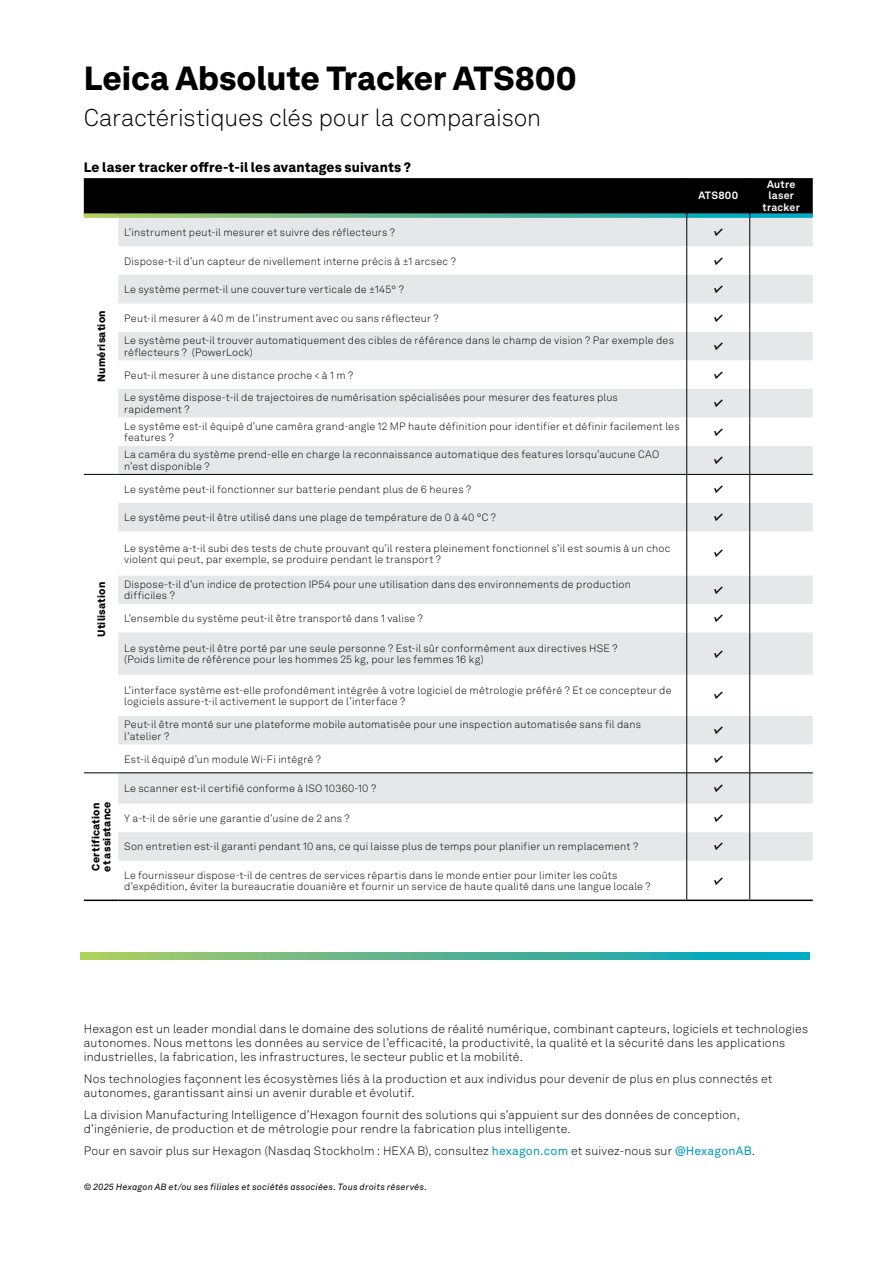
<style>
.page{position:relative;width:893px;height:1263px;background:#fff}
.page>*{position:absolute;margin:0;border:0;box-sizing:border-box;transform-origin:0 0}
.t1{font:900 33px "Hexagon Akkurat";color:#000}
.t2{font:300 24px "Hexagon Akkurat";letter-spacing:-.005em;color:#000}
.t3{font:900 13.5px "Hexagon Akkurat";letter-spacing:.015em;color:#000}
.t4{font:300 12px/14.2px "Hexagon Akkurat";letter-spacing:.015em;color:#000}
.t5{font:300 10.5px/11.2px "Hexagon Akkurat";letter-spacing:.02em;color:#000}
.t6{font:900 10.5px/11.2px "Hexagon Akkurat";letter-spacing:.025em;color:#000}
.t7{font:700 10.5px/11.2px "Hexagon Akkurat";letter-spacing:.02em;color:#fff;text-align:center}
.t8{font:700 10.5px "Hexagon Akkurat";color:#000}
.t9{font:italic 9px "Hexagon Akkurat";letter-spacing:.025em;color:#000}
.s1{font-weight:400;color:#0097ba}
</style>
<div class="page">
<div style="left:84px;top:178px;width:729px;height:35px;background:#000"></div>
<svg style="left:118px;top:218px;width:695px;height:643px;fill:#e6e7e8"></svg>
<hr style="left:84px;top:899px;width:34px;height:2px;background:#000">
<div style="left:84px;top:213px;width:34px;height:5px;background:#abd15e"></div>
<svg style="left:118px;top:213px;width:568px;height:5px;background:#5ca984"></svg>
<div style="left:687px;top:213px;width:63px;height:5px;background:#00abbb"></div>
<div style="left:750px;top:213px;width:63px;height:5px;background:#00abc5"></div>
<hr style="left:118px;top:899px;width:569px;height:2px;background:#000">
<hr style="left:687px;top:899px;width:63px;height:2px;background:#000">
<hr style="left:750px;top:899px;width:63px;height:2px;background:#000">
<hr style="left:686px;top:178px;width:1px;height:38px;background:#000">
<hr style="left:749px;top:178px;width:1px;height:38px;background:#000">
<hr style="left:686px;top:216px;width:1px;height:30px;background:#000">
<hr style="left:749px;top:216px;width:1px;height:30px;background:#000">
<hr style="left:686px;top:531px;width:1px;height:44px;background:#000">
<hr style="left:749px;top:531px;width:1px;height:44px;background:#000">
<svg style="left:686px;top:575px;width:1px;height:57px"></svg>
<svg style="left:749px;top:575px;width:1px;height:57px"></svg>
<hr style="left:686px;top:632px;width:1px;height:43px;background:#000">
<hr style="left:749px;top:632px;width:1px;height:43px;background:#000">
<hr style="left:686px;top:675px;width:1px;height:41px;background:#000">
<hr style="left:749px;top:675px;width:1px;height:41px;background:#000">
<svg style="left:686px;top:716px;width:1px;height:56px"></svg>
<svg style="left:749px;top:716px;width:1px;height:56px"></svg>
<hr style="left:686px;top:773px;width:1px;height:31px;background:#000">
<hr style="left:749px;top:773px;width:1px;height:31px;background:#000">
<svg style="left:686px;top:804px;width:1px;height:57px"></svg>
<svg style="left:749px;top:804px;width:1px;height:57px"></svg>
<hr style="left:686px;top:861px;width:1px;height:38px;background:#000">
<hr style="left:749px;top:861px;width:1px;height:38px;background:#000">
<hr style="left:118px;top:474px;width:569px;height:1px;background:#000">
<hr style="left:687px;top:474px;width:63px;height:1px;background:#000">
<hr style="left:750px;top:474px;width:63px;height:1px;background:#000">
<hr style="left:118px;top:772px;width:569px;height:1px;background:#000">
<hr style="left:687px;top:772px;width:63px;height:1px;background:#000">
<hr style="left:750px;top:772px;width:63px;height:1px;background:#000">
<hr style="left:84px;top:772px;width:34px;height:1px;background:#000">
<svg style="left:686px;top:246px;width:1px;height:285px"></svg>
<svg style="left:749px;top:246px;width:1px;height:285px"></svg>
<hr style="left:84px;top:474px;width:34px;height:1px;background:#000">
<svg style="left:81px;top:952px;width:729px;height:8px;background:#53b592"></svg>
<h1 class="t1" style="left:84px;top:52px;width:494px">Leica Absolute Tracker ATS800</h1>
<h2 class="t2" style="left:84px;top:101px;width:459px">Caractéristiques clés pour la comparaison</h2>
<p class="t3" style="left:84px;top:156px;width:329px">Le laser tracker offre-t-il les avantages suivants ?</p>
<p class="t7" style="left:698px;top:189px;width:41px">ATS800</p>
<p class="t7" style="left:762px;top:178px;width:39px">Autre laser tracker</p>
<p class="t6" style="left:95px;top:382px;width:73px;rotate:-90deg">Numérisation</p>
<p class="t6" style="left:95px;top:637px;width:57px;rotate:-90deg">Utilisation</p>
<p class="t6" style="left:89px;top:872px;width:72px;rotate:-90deg">Certification et assistance</p>
<p class="t5" style="left:124px;top:227px;width:272px">L’instrument peut-il mesurer et suivre des réflecteurs ?</p>
<p class="t8" style="left:714px;top:224px;width:11px">✓</p>
<p class="t5" style="left:124px;top:255px;width:333px">Dispose-t-il d’un capteur de nivellement interne précis à ±1 arcsec ?</p>
<p class="t8" style="left:714px;top:253px;width:11px">✓</p>
<p class="t5" style="left:124px;top:284px;width:281px">Le système permet-il une couverture verticale de ±145° ?</p>
<p class="t8" style="left:714px;top:281px;width:11px">✓</p>
<p class="t5" style="left:124px;top:312px;width:316px">Peut-il mesurer à 40 m de l’instrument avec ou sans réflecteur ?</p>
<p class="t8" style="left:714px;top:310px;width:11px">✓</p>
<p class="t5" style="left:124px;top:335px;width:551px">Le système peut-il trouver automatiquement des cibles de référence dans le champ de vision ? Par exemple des réflecteurs ? (PowerLock)</p>
<p class="t8" style="left:714px;top:338px;width:11px">✓</p>
<p class="t5" style="left:124px;top:369px;width:231px">Peut-il mesurer à une distance proche &lt; à 1 m ?</p>
<p class="t8" style="left:714px;top:367px;width:11px">✓</p>
<p class="t5" style="left:124px;top:392px;width:495px">Le système dispose-t-il de trajectoires de numérisation spécialisées pour mesurer des features plus rapidement ?</p>
<p class="t8" style="left:714px;top:395px;width:11px">✓</p>
<p class="t5" style="left:124px;top:420px;width:557px">Le système est-il équipé d’une caméra grand-angle 12 MP haute définition pour identifier et définir facilement les features ?</p>
<p class="t8" style="left:714px;top:424px;width:11px">✓</p>
<p class="t5" style="left:124px;top:449px;width:536px">La caméra du système prend-elle en charge la reconnaissance automatique des features lorsqu’aucune CAO n’est disponible ?</p>
<p class="t8" style="left:714px;top:452px;width:11px">✓</p>
<p class="t5" style="left:124px;top:483px;width:348px">Le système peut-il fonctionner sur batterie pendant plus de 6 heures ?</p>
<p class="t8" style="left:714px;top:481px;width:11px">✓</p>
<p class="t5" style="left:124px;top:512px;width:373px">Le système peut-il être utilisé dans une plage de température de 0 à 40 °C ?</p>
<p class="t8" style="left:714px;top:509px;width:11px">✓</p>
<p class="t5" style="left:124px;top:542px;width:548px">Le système a-t-il subi des tests de chute prouvant qu’il restera pleinement fonctionnel s’il est soumis à un choc violent qui peut, par exemple, se produire pendant le transport ?</p>
<p class="t8" style="left:714px;top:546px;width:11px">✓</p>
<p class="t5" style="left:124px;top:578px;width:508px">Dispose-t-il d’un indice de protection IP54 pour une utilisation dans des environnements de production difficiles ?</p>
<p class="t8" style="left:714px;top:582px;width:11px">✓</p>
<p class="t5" style="left:124px;top:613px;width:300px">L’ensemble du système peut-il être transporté dans 1 valise ?</p>
<p class="t8" style="left:714px;top:610px;width:11px">✓</p>
<p class="t5" style="left:124px;top:642px;width:495px">Le système peut-il être porté par une seule personne ? Est-il sûr conformément aux directives HSE ? (Poids limite de référence pour les hommes 25 kg, pour les femmes 16 kg)</p>
<p class="t8" style="left:714px;top:646px;width:11px">✓</p>
<p class="t5" style="left:124px;top:684px;width:549px">L’interface système est-elle profondément intégrée à votre logiciel de métrologie préféré ? Et ce concepteur de logiciels assure-t-il activement le support de l’interface ?</p>
<p class="t8" style="left:714px;top:687px;width:11px">✓</p>
<p class="t5" style="left:124px;top:719px;width:518px">Peut-il être monté sur une plateforme mobile automatisée pour une inspection automatisée sans fil dans l’atelier ?</p>
<p class="t8" style="left:714px;top:722px;width:11px">✓</p>
<p class="t5" style="left:124px;top:753px;width:198px">Est-il équipé d’un module Wi-Fi intégré ?</p>
<p class="t8" style="left:714px;top:751px;width:11px">✓</p>
<p class="t5" style="left:124px;top:783px;width:253px">Le scanner est-il certifié conforme à ISO 10360-10 ?</p>
<p class="t8" style="left:714px;top:780px;width:11px">✓</p>
<p class="t5" style="left:124px;top:812px;width:227px">Y a-t-il de série une garantie d’usine de 2 ans ?</p>
<p class="t8" style="left:714px;top:810px;width:11px">✓</p>
<p class="t5" style="left:124px;top:841px;width:515px">Son entretien est-il garanti pendant 10 ans, ce qui laisse plus de temps pour planifier un remplacement ?</p>
<p class="t8" style="left:714px;top:839px;width:11px">✓</p>
<p class="t5" style="left:124px;top:869px;width:528px">Le fournisseur dispose-t-il de centres de services répartis dans le monde entier pour limiter les coûts d’expédition, éviter la bureaucratie douanière et fournir un service de haute qualité dans une langue locale ?</p>
<p class="t8" style="left:714px;top:873px;width:11px">✓</p>
<p class="t4" style="left:84px;top:1021px;width:726px">Hexagon est un leader mondial dans le domaine des solutions de réalité numérique, combinant capteurs, logiciels et technologies autonomes. Nous mettons les données au service de l’efficacité, la productivité, la qualité et la sécurité dans les applications industrielles, la fabrication, les infrastructures, le secteur public et la mobilité.</p>
<p class="t4" style="left:84px;top:1071px;width:690px">Nos technologies façonnent les écosystèmes liés à la production et aux individus pour devenir de plus en plus connectés et autonomes, garantissant ainsi un avenir durable et évolutif.</p>
<p class="t4" style="left:84px;top:1107px;width:658px">La division Manufacturing Intelligence d’Hexagon fournit des solutions qui s’appuient sur des données de conception, d’ingénierie, de production et de métrologie pour rendre la fabrication plus intelligente.</p>
<p class="t4" style="left:84px;top:1143px;width:673px">Pour en savoir plus sur Hexagon (Nasdaq Stockholm : HEXA B), consultez <span class="s1">hexagon.com</span> et suivez-nous sur <span class="s1">@HexagonAB</span>.</p>
<p class="t9" style="left:84px;top:1180px;width:345px">© 2025 Hexagon AB et/ou ses filiales et sociétés associées. Tous droits réservés.</p>
</div>
